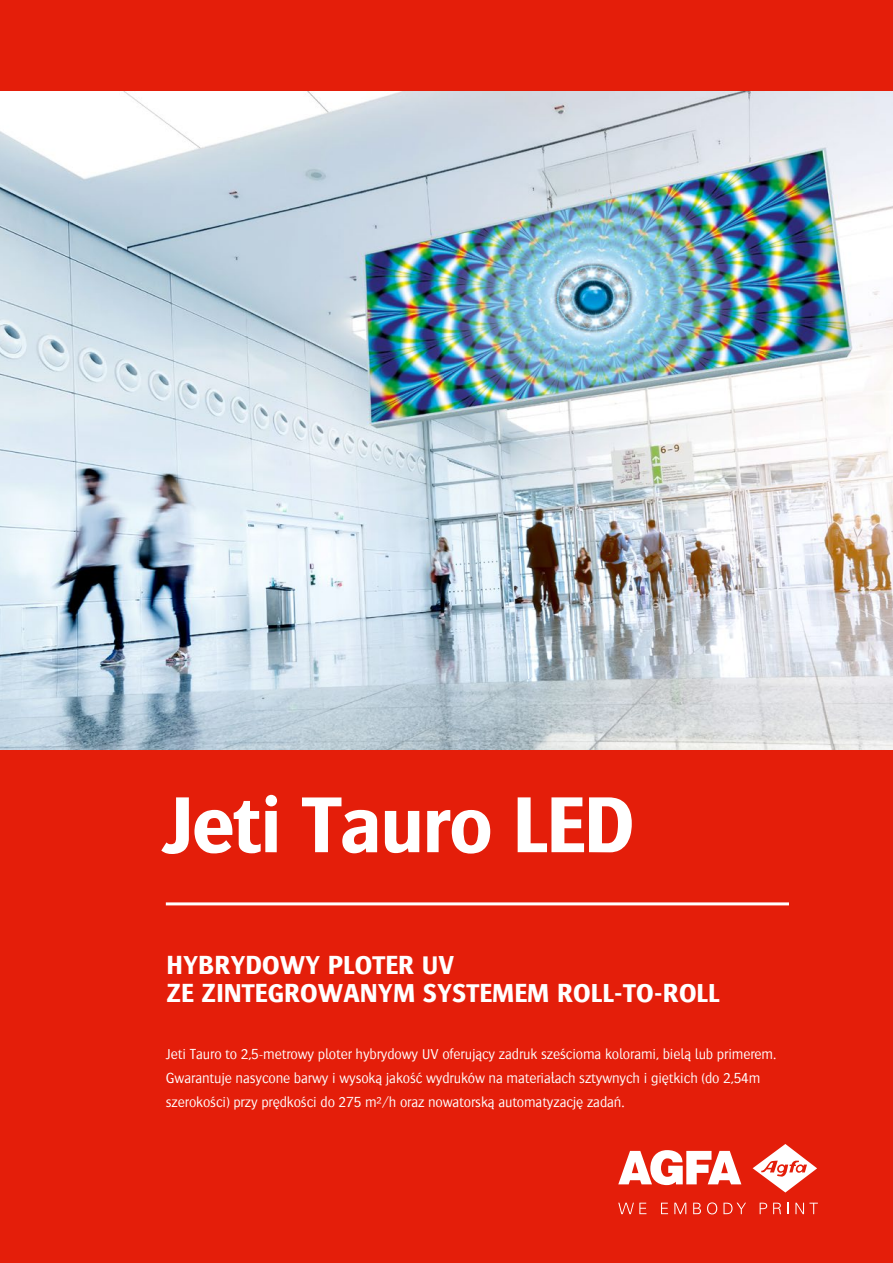
<style>
.page{position:relative;width:893px;height:1263px;background:#e41e0a}
.page>*{position:absolute;margin:0;border:0;box-sizing:border-box;transform-origin:0 0}
.t1{font:700 83.7px "Bosis For Agfa";color:#fff}
.t2{font:700 82.5px "Bosis For Agfa";letter-spacing:-.02em;color:#fff}
.t3{font:700 27px/28.2px "Bosis For Agfa";color:#fff}
.t4{font:300 15px/24px "Bosis For Agfa";letter-spacing:-.01em;color:#fff}
</style>
<div class="page">
<img style="left:0;top:92px;width:893px;height:657px">
<svg style="left:618px;top:1150px;width:123px;height:35px"></svg>
<svg style="left:753px;top:1144px;width:64px;height:48px"></svg>
<svg style="left:618px;top:1203px;width:28px;height:11px"></svg>
<svg style="left:661px;top:1203px;width:7px;height:11px"></svg>
<svg style="left:674px;top:1203px;width:12px;height:11px"></svg>
<svg style="left:693px;top:1203px;width:8px;height:11px"></svg>
<svg style="left:707px;top:1202px;width:10px;height:12px"></svg>
<svg style="left:723px;top:1203px;width:23px;height:11px"></svg>
<svg style="left:760px;top:1202px;width:7px;height:12px"></svg>
<svg style="left:773px;top:1203px;width:8px;height:11px"></svg>
<svg style="left:787px;top:1202px;width:2px;height:12px"></svg>
<svg style="left:795px;top:1203px;width:23px;height:11px"></svg>
<hr style="left:166px;top:902px;width:623px;height:3px;background:#fff">
<h1 class="t1" style="left:128px;top:734px;width:498px">JETI TAURO LED</h1>
<h2 class="t2" style="left:166px;top:779px;width:470px">JETI TAURO LED</h2>
<h3 class="t3" style="left:167px;top:950px;width:542px">HYBRYDOWY PLOTER UV<br>ZE ZINTEGROWANYM SYSTEMEM ROLL-TO-ROLL</h3>
<p class="t4" style="left:166px;top:1041px;width:612px">Jeti Tauro to 2,5-metrowy ploter hybrydowy UV oferujący zadruk sześcioma kolorami, bielą lub primerem.<br>Gwarantuje nasycone barwy i wysoką jakość wydruków na materiałach sztywnych i giętkich (do 2,54m szerokości) przy prędkości do 275 m²/h oraz nowatorską automatyzację zadań.</p>
</div>
